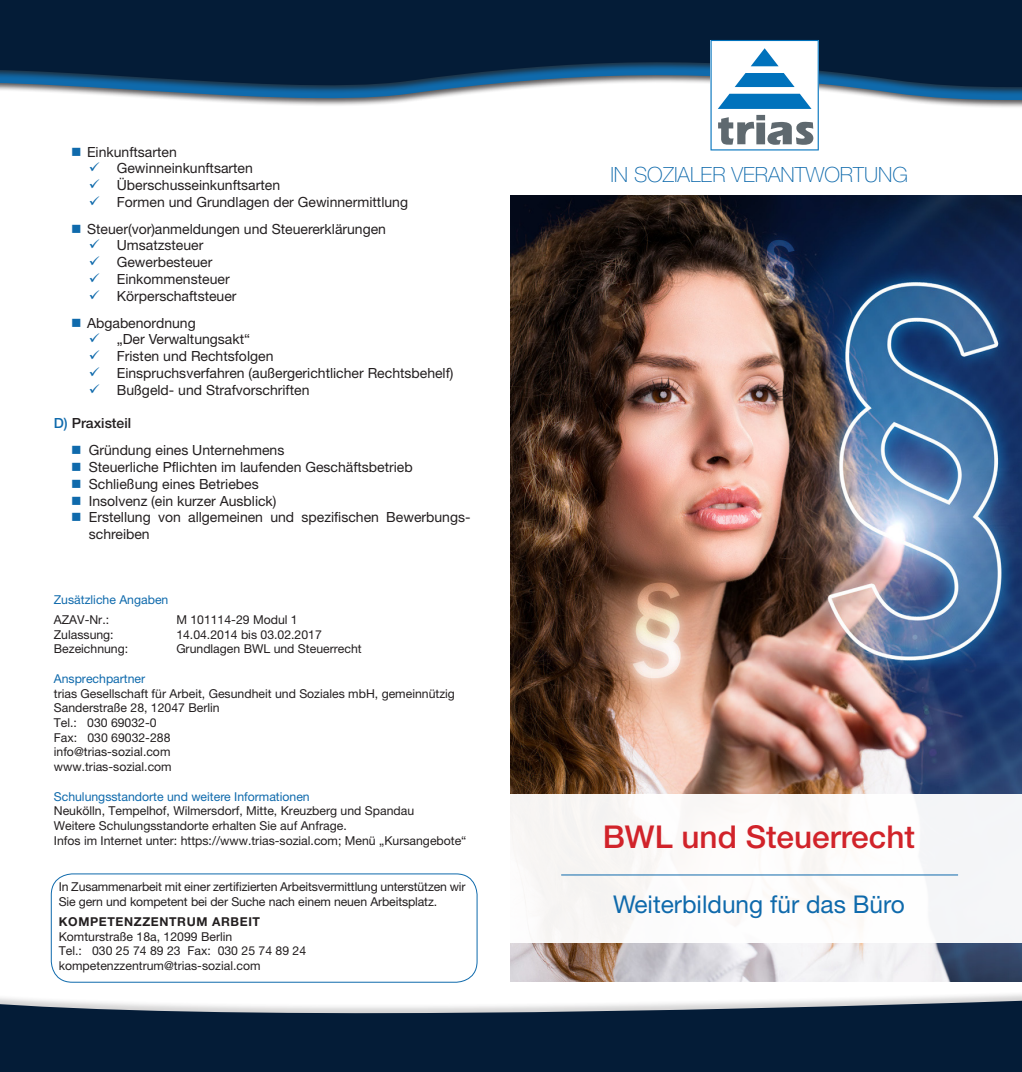
<style>
.page{position:relative;width:1022px;height:1072px;background:#fff}
.page>*{position:absolute;margin:0;border:0;box-sizing:border-box;transform-origin:0 0}
.t1{font:500 31.5px "Helvetica Neue";color:#d1232a}
.t2{font:24.5px "Helvetica Neue";color:#0f6aac}
.t3{font:100 21px "Helvetica Neue";color:#0f6aac}
.t4{font:14px/16.8px "Helvetica Neue";color:#231f20}
.t5{font:500 14px "Helvetica Neue";color:#231f20}
.t6{font:12.25px/14.7px "Helvetica Neue";color:#231f20}
.t7{font:12.25px "Helvetica Neue";color:#0f6aac}
.t8{font:700 12.25px "Helvetica Neue";letter-spacing:.05em;color:#231f20}
.s1{color:#0f6aac}
</style>
<div class="page">
<img style="left:511px;top:195px;width:511px;height:599px">
<div style="left:510px;top:794px;width:512px;height:149px;background:#faf7f8"></div>
<svg style="left:0;top:0;width:1022px;height:151px;fill:#041c37"></svg>
<svg style="left:0;top:909px;width:1022px;height:162px"></svg>
<hr style="left:561px;top:874px;width:397px;height:1px;background:#0f6aac">
<svg style="left:710px;top:40px;width:109px;height:110px"></svg>
<div style="left:51px;top:873px;width:426px;height:109px;border:1px solid #0f6aac;border-radius:21px"></div>
<p class="t4" style="left:71px;top:143px;width:107px"><span class="s1">■</span> Einkunftsarten</p>
<p class="t4" style="left:89px;top:160px;width:166px"><span class="s1">✓</span> Gewinneinkunftsarten</p>
<p class="t4" style="left:89px;top:176px;width:193px"><span class="s1">✓</span> Überschusseinkunftsarten</p>
<p class="t4" style="left:89px;top:193px;width:321px"><span class="s1">✓</span> Formen und Grundlagen der Gewinnermittlung</p>
<p class="t4" style="left:71px;top:220px;width:316px"><span class="s1">■</span> Steuer(vor)anmeldungen und Steuererklärungen</p>
<p class="t4" style="left:89px;top:237px;width:116px"><span class="s1">✓</span> Umsatzsteuer</p>
<p class="t4" style="left:89px;top:254px;width:125px"><span class="s1">✓</span> Gewerbesteuer</p>
<p class="t4" style="left:89px;top:270px;width:142px"><span class="s1">✓</span> Einkommensteuer</p>
<p class="t4" style="left:89px;top:287px;width:149px"><span class="s1">✓</span> Körperschaftsteuer</p>
<p class="t4" style="left:71px;top:314px;width:126px"><span class="s1">■</span> Abgabenordnung</p>
<p class="t4" style="left:89px;top:331px;width:163px"><span class="s1">✓</span> „Der Verwaltungsakt“</p>
<p class="t4" style="left:89px;top:348px;width:186px"><span class="s1">✓</span> Fristen und Rechtsfolgen</p>
<p class="t4" style="left:89px;top:364px;width:366px"><span class="s1">✓</span> Einspruchsverfahren (außergerichtlicher Rechtsbehelf)</p>
<p class="t4" style="left:89px;top:381px;width:222px"><span class="s1">✓</span> Bußgeld- und Strafvorschriften</p>
<p class="t5" style="left:54px;top:415px;width:79px"><span class="s1">D)</span> Praxisteil</p>
<p class="t4" style="left:71px;top:441px;width:215px"><span class="s1">■</span> Gründung eines Unternehmens</p>
<p class="t4" style="left:71px;top:458px;width:343px"><span class="s1">■</span> Steuerliche Pflichten im laufenden Geschäftsbetrieb</p>
<p class="t4" style="left:71px;top:475px;width:189px"><span class="s1">■</span> Schließung eines Betriebes</p>
<p class="t4" style="left:71px;top:492px;width:207px"><span class="s1">■</span> Insolvenz (ein kurzer Ausblick)</p>
<p class="t4" style="left:89px;top:509px;width:383px;text-indent:-18px"><span class="s1">■</span> Erstellung von allgemeinen und spezifischen Bewerbungs&shy;schreiben</p>
<p class="t7" style="left:54px;top:592px;width:116px">Zusätzliche Angaben</p>
<p class="t6" style="left:54px;top:612px;width:57px">AZAV-Nr.:</p>
<p class="t6" style="left:176px;top:612px;width:123px">M 101114-29 Modul 1</p>
<p class="t6" style="left:54px;top:627px;width:61px">Zulassung:</p>
<p class="t6" style="left:176px;top:627px;width:147px">14.04.2014 bis 03.02.2017</p>
<p class="t6" style="left:54px;top:641px;width:76px">Bezeichnung:</p>
<p class="t6" style="left:176px;top:641px;width:187px">Grundlagen BWL und Steuerrecht</p>
<p class="t7" style="left:54px;top:671px;width:93px">Ansprechpartner</p>
<p class="t6" style="left:54px;top:685px;width:403px">trias Gesellschaft für Arbeit, Gesundheit und Soziales mbH, gemeinnützig</p>
<p class="t6" style="left:54px;top:700px;width:167px">Sanderstraße 28, 12047 Berlin</p>
<p class="t6" style="left:54px;top:715px;width:104px">Tel.: 030 69032-0</p>
<p class="t6" style="left:54px;top:729px;width:118px">Fax: 030 69032-288</p>
<p class="t6" style="left:54px;top:744px;width:118px">info@trias-sozial.com</p>
<p class="t6" style="left:54px;top:759px;width:119px">www.trias-sozial.com</p>
<p class="t7" style="left:54px;top:789px;width:257px">Schulungsstandorte und weitere Informationen</p>
<p class="t6" style="left:54px;top:803px;width:362px">Neukölln, Tempelhof, Wilmersdorf, Mitte, Kreuzberg und Spandau</p>
<p class="t6" style="left:54px;top:818px;width:294px">Weitere Schulungsstandorte erhalten Sie auf Anfrage.</p>
<p class="t6" style="left:54px;top:832px;width:414px">Infos im Internet unter: https://www.trias-sozial.com; Menü „Kursangebote“</p>
<p class="t6" style="left:59px;top:879px;width:408px">In Zusammenarbeit mit einer zertifizierten Arbeitsvermittlung unterstützen wir<br>Sie gern und kompetent bei der Suche nach einem neuen Arbeitsplatz.</p>
<p class="t8" style="left:59px;top:913px;width:203px">KOMPETENZZENTRUM ARBEIT</p>
<p class="t6" style="left:59px;top:928px;width:175px">Komturstraße 18a, 12099 Berlin</p>
<p class="t6" style="left:59px;top:943px;width:249px">Tel.: 030 25 74 89 23 Fax: 030 25 74 89 24</p>
<p class="t6" style="left:59px;top:958px;width:203px">kompetenzzentrum@trias-sozial.com</p>
<p class="t3" style="left:610px;top:163px;width:299px">IN SOZIALER VERANTWORTUNG</p>
<p class="t1" style="left:603px;top:818px;width:314px">BWL und Steuerrecht</p>
<p class="t2" style="left:613px;top:889px;width:293px">Weiterbildung für das Büro</p>
</div>
